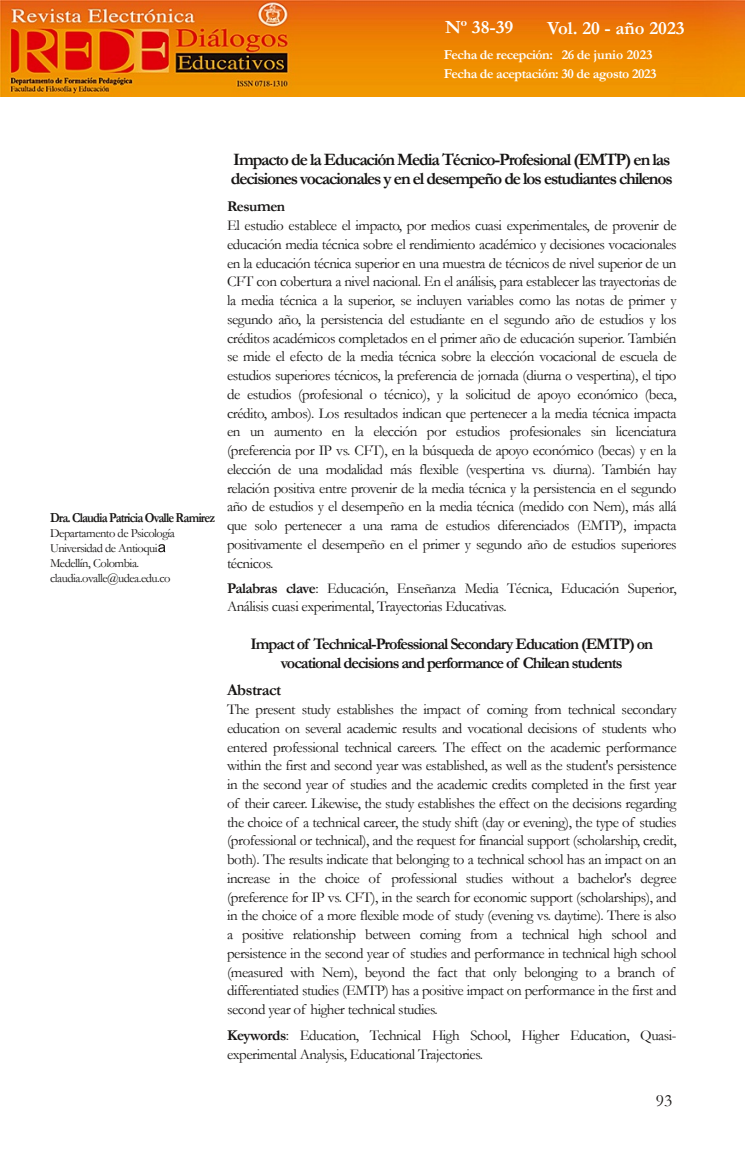
<style>
.page{position:relative;width:745px;height:1170px;background:#fff}
.page>*{position:absolute;margin:0;border:0;box-sizing:border-box;transform-origin:0 0}
.t1{font:700 18.75px "Garamond";color:#fff}
.t2{font:700 17.5px/18.8px "Garamond";letter-spacing:-.065em;color:#161413}
.t3{font:17.5px "Garamond";color:#161413}
.t4{font:700 16.25px/18.8px "Garamond";letter-spacing:-.065em;color:#161413;text-align:center}
.t5{font:700 16.25px "Garamond";letter-spacing:-.03em;color:#161413}
.t6{font:15px/18.8px "Garamond";letter-spacing:-.03em;color:#161413}
.t7{font:700 13.75px/18.8px "Garamond";letter-spacing:-.03em;color:#fff}
.t8{font:700 13.75px "Garamond";letter-spacing:-.065em;color:#161413;scale:.9 1}
.t9{font:12.5px/15px "Garamond";letter-spacing:-.04em;color:#161413}
.s1{font-weight:700}
.s2{font-weight:700;font-size:16.25px}
</style>
<div class="page">
<img style="left:0;top:0;width:744px;height:96px">
<svg style="left:158px;top:544px;width:7px;height:8px"></svg>
<p class="t1" style="left:445px;top:17px;width:70px">Nº 38-39</p>
<p class="t1" style="left:546px;top:18px;width:139px">Vol. 20 - año 2023</p>
<p class="t7" style="left:443px;top:45px;width:214px">Fecha de recepción: 26 de junio 2023<br>Fecha de aceptación: 30 de agosto 2023</p>
<p class="t8" style="left:50px;top:510px;width:185px">Dra. Claudia Patricia Ovalle Ramirez</p>
<p class="t9" style="left:50px;top:526px;width:126px">Departamento de Psicología<br>Universidad de Antioqui<br>Medellín, Colombia. claudia.ovalle@udea.edu.co</p>
<p class="t2" style="left:231px;top:150px;width:443px">Impacto de la Educación Media Técnico-Profesional (EMTP) en las decisiones vocacionales y en el desempeño de los estudiantes chilenos</p>
<p class="t6" style="left:227px;top:197px;width:451px"><span class="s1">Resu</span><span class="s2">m</span><span class="s1">en<br></span>El estudio establece el impacto, por medios cuasi experimentales, de provenir de educación media técnica sobre el rendimiento académico y decisiones vocacionales en la educación técnica superior en una muestra de técnicos de nivel superior de un CFT con cobertura a nivel nacional. En el análisis, para establecer las trayectorias de la media técnica a la superior, se incluyen variables como las notas de primer y segundo año, la persistencia del estudiante en el segundo año de estudios y los créditos académicos completados en el primer año de educación superior. También se mide el efecto de la media técnica sobre la elección vocacional de escuela de estudios superiores técnicos, la preferencia de jornada (diurna o vespertina), el tipo de estudios (profesional o técnico), y la solicitud de apoyo económico (beca, crédito, ambos). Los resultados indican que pertenecer a la media técnica impacta en un aumento en la elección por estudios profesionales sin licenciatura (preferencia por IP vs. CFT), en la búsqueda de apoyo económico (becas) y en la elección de una modalidad más flexible (vespertina vs. diurna). También hay relación positiva entre provenir de la media técnica y la persistencia en el segundo año de estudios y el desempeño en la media técnica (medido con Nem), más allá que solo pertenecer a una rama de estudios diferenciados (EMTP), impacta positivamente el desempeño en el primer y segundo año de estudios superiores técnicos.</p>
<p class="t6" style="left:227px;top:578px;width:451px"><span class="s1">Palabras clave</span>: Educación, Enseñanza Media Técnica, Educación Superior,<br>Análisis cuasi experimental, Trayectorias Educativas.</p>
<p class="t4" style="left:250px;top:634px;width:404px">Impact of Technical-Professional Secondary Education (EMTP) on vocational decisions and performance of Chilean students</p>
<p class="t5" style="left:227px;top:681px;width:56px">Abstract</p>
<p class="t6" style="left:227px;top:700px;width:451px">The present study establishes the impact of coming from technical secondary education on several academic results and vocational decisions of students who entered professional technical careers. The effect on the academic performance within the first and second year was established, as well as the student's persistence in the second year of studies and the academic credits completed in the first year of their career. Likewise, the study establishes the effect on the decisions regarding the choice of a technical career, the study shift (day or evening), the type of studies (professional or technical), and the request for financial support (scholarship, credit, both). The results indicate that belonging to a technical school has an impact on an increase in the choice of professional studies without a bachelor's degree (preference for IP vs. CFT), in the search for economic support (scholarships), and in the choice of a more flexible mode of study (evening vs. daytime). There is also a positive relationship between coming from a technical high school and persistence in the second year of studies and performance in technical high school (measured with Nem), beyond the fact that only belonging to a branch of differentiated studies (EMTP) has a positive impact on performance in the first and second year of higher technical studies.</p>
<p class="t6" style="left:227px;top:1026px;width:451px"><span class="s1">Keywords</span>: Education, Technical High School, Higher Education, Quasi&shy;experimental Analysis, Educational Trajectories.</p>
<p class="t3" style="left:655px;top:1090px;width:18px">93</p>
</div>
